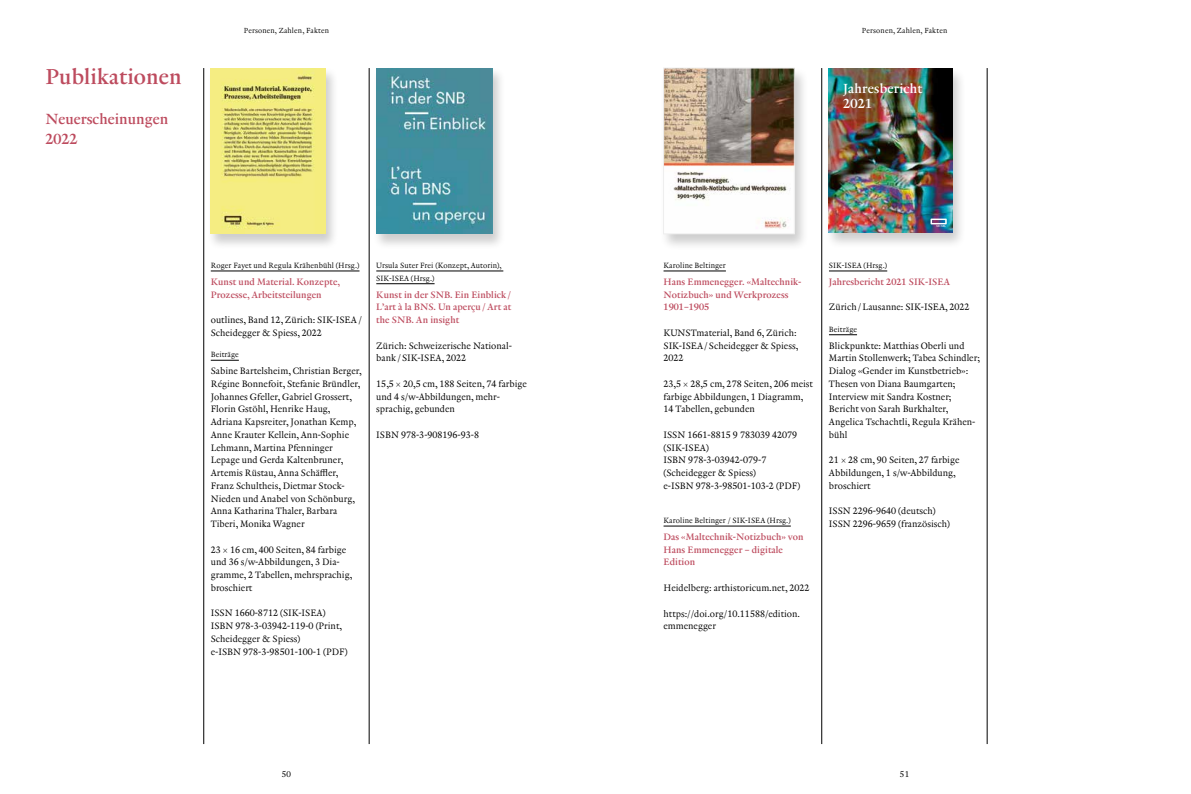
<style>
.page{position:relative;width:1191px;height:794px;background:#fff}
.page>*{position:absolute;margin:0;border:0;box-sizing:border-box;transform-origin:0 0}
.t1{font:22px "Renard No 1";letter-spacing:.01em;color:#bd4b5e}
.t2{font:15px/20px "Renard No 1";letter-spacing:.005em;color:#bd4b5e}
.t3{font:13.4px/14.9px "Renard No 1";letter-spacing:.02em;color:#fff}
.t4{font:9.5px/12.7px "Renard No 3";color:#000}
.t5{font:9.5px/12.7px "Renard No 1";letter-spacing:.01em;color:#bd4b5e}
.t6{font:8.5px "Renard No 3";color:#000}
.t7{font:7.8px/12.7px "Renard No 3";letter-spacing:.01em;color:#000}
.t8{font:7.5px "Renard No 3";letter-spacing:.025em;color:#000}
</style>
<div class="page">
<hr style="left:821px;top:68px;width:1px;height:676px;background:#000">
<hr style="left:203px;top:68px;width:1px;height:676px;background:#000">
<hr style="left:369px;top:68px;width:1px;height:676px;background:#000">
<hr style="left:987px;top:68px;width:1px;height:676px;background:#000">
<hr style="left:211px;top:271px;width:148px;height:1px;background:#000">
<svg style="left:211px;top:360px;width:28px;height:1px"></svg>
<hr style="left:376px;top:271px;width:127px;height:1px;background:#000">
<hr style="left:376px;top:283px;width:58px;height:1px;background:#000">
<hr style="left:663px;top:271px;width:63px;height:1px;background:#000">
<hr style="left:663px;top:526px;width:128px;height:1px;background:#000">
<div style="left:207px;top:67px;width:132px;height:183px;background:#000;opacity:.2"></div>
<img style="left:211px;top:68px;width:115px;height:166px">
<div style="left:372px;top:67px;width:134px;height:182px;background:#000;opacity:.2"></div>
<img style="left:376px;top:68px;width:117px;height:166px">
<div style="left:659px;top:66px;width:149px;height:185px;background:#000;opacity:.2"></div>
<img style="left:665px;top:70px;width:127px;height:162px">
<div style="left:663px;top:68px;width:131px;height:166px;border:1px solid #eee"></div>
<div style="left:824px;top:67px;width:142px;height:182px;background:#000;opacity:.2"></div>
<img style="left:829px;top:68px;width:123px;height:164px">
<svg style="left:930px;top:219px;width:16px;height:8px"></svg>
<hr style="left:829px;top:271px;width:58px;height:1px;background:#000">
<svg style="left:829px;top:334px;width:28px;height:1px"></svg>
<h1 class="t1" style="left:45px;top:64px;width:138px">Publikationen</h1>
<h2 class="t2" style="left:45px;top:110px;width:124px">Neuerscheinungen<br>2022</h2>
<p class="t8" style="left:244px;top:26px;width:87px">Personen, Zahlen, Fakten</p>
<p class="t8" style="left:862px;top:26px;width:87px">Personen, Zahlen, Fakten</p>
<h3 class="t3" style="left:843px;top:81px;width:81px">Jahresbericht<br>2021</h3>
<p class="t7" style="left:211px;top:259px;width:150px">Roger Fayet und Regula Krähenbühl (Hrsg.)</p>
<p class="t5" style="left:211px;top:276px;width:131px">Kunst und Material. Konzepte,<br>Prozesse, Arbeitsteilungen</p>
<p class="t4" style="left:211px;top:314px;width:153px">outlines, Band 12, Zürich: SIK-ISEA /<br>Scheidegger &amp; Spiess, 2022</p>
<p class="t7" style="left:211px;top:349px;width:30px">Beiträge</p>
<p class="t4" style="left:211px;top:365px;width:152px">Sabine Bartelsheim, Christian Berger, Régine Bonnefoit, Stefanie Bründler, Johannes Gfeller, Gabriel Grossert, Florin Gstöhl, Henrike Haug, Adriana Kapsreiter, Jonathan Kemp, Anne Krauter Kellein, Ann-Sophie Lehmann, Martina Pfenninger Lepage und Gerda Kaltenbruner, Artemis Rüstau, Anna Schäffler, Franz Schultheis, Dietmar Stock-Nieden und Anabel von Schönburg, Anna Katharina Thaler, Barbara Tiberi, Monika Wagner</p>
<p class="t4" style="left:211px;top:543px;width:143px">23 × 16 cm, 400 Seiten, 84 farbige und 36 s/w-Abbildungen, 3 Dia&shy;gramme, 2 Tabellen, mehrsprachig, broschiert</p>
<p class="t4" style="left:211px;top:607px;width:138px">ISSN 1660-8712 (SIK-ISEA)<br>ISBN 978-3-03942-119-0 (Print,<br>Scheidegger &amp; Spiess)<br>e-ISBN 978-3-98501-100-1 (PDF)</p>
<p class="t7" style="left:376px;top:259px;width:127px">Ursula Suter Frei (Konzept, Autorin),<br>SIK-ISEA (Hrsg.)</p>
<p class="t5" style="left:376px;top:288px;width:136px;text-align:justify">Kunst in der SNB. Ein Einblick / L’art à la BNS. Un aperçu /Art at the SNB. An insight</p>
<p class="t4" style="left:376px;top:339px;width:137px">Zürich: Schweizerische National&shy;bank/SIK-ISEA, 2022</p>
<p class="t4" style="left:376px;top:378px;width:152px">15,5 × 20,5 cm, 188 Seiten, 74 farbige und 4 s/w-Abbildungen, mehr&shy;sprachig, gebunden</p>
<p class="t4" style="left:376px;top:429px;width:104px">ISBN 978-3-908196-93-8</p>
<p class="t7" style="left:663px;top:259px;width:64px">Karoline Beltinger</p>
<p class="t5" style="left:663px;top:276px;width:139px">Hans Emmenegger. «Maltechnik-<br>Notizbuch» und Werkprozess<br>1901–1905</p>
<p class="t4" style="left:663px;top:327px;width:136px">KUNSTmaterial, Band 6, Zürich:<br>SIK-ISEA/Scheidegger &amp; Spiess,<br>2022</p>
<p class="t4" style="left:663px;top:378px;width:151px">23,5 × 28,5 cm, 278 Seiten, 206 meist farbige Abbildungen, 1 Diagramm,<br>14 Tabellen, gebunden</p>
<p class="t4" style="left:663px;top:429px;width:138px">ISSN 1661-8815 9 783039 42079 (SIK-ISEA)<br>ISBN 978-3-03942-079-7 (Scheidegger &amp; Spiess)<br>e-ISBN 978-3-98501-103-2 (PDF)</p>
<p class="t7" style="left:663px;top:514px;width:129px">Karoline Beltinger / SIK-ISEA (Hrsg.)</p>
<p class="t5" style="left:663px;top:531px;width:141px">Das «Maltechnik-Notizbuch» von<br>Hans Emmenegger – digitale<br>Edition</p>
<p class="t4" style="left:663px;top:582px;width:147px">Heidelberg: arthistoricum.net, 2022</p>
<p class="t4" style="left:663px;top:607px;width:138px">https://doi.org/10.11588/edition. emmenegger</p>
<p class="t7" style="left:829px;top:259px;width:60px">SIK-ISEA (Hrsg.)</p>
<p class="t5" style="left:829px;top:276px;width:123px">Jahresbericht 2021 SIK-ISEA</p>
<p class="t4" style="left:829px;top:301px;width:142px">Zürich/Lausanne: SIK-ISEA, 2022</p>
<p class="t7" style="left:829px;top:323px;width:30px">Beiträge</p>
<p class="t4" style="left:829px;top:339px;width:152px">Blickpunkte: Matthias Oberli und<br>Martin Stollenwerk; Tabea Schindler;<br>Dialog «Gender im Kunstbetrieb»:<br>Thesen von Diana Baumgarten;<br>Interview mit Sandra Kostner;<br>Bericht von Sarah Burkhalter,<br>Angelica Tschachtli, Regula Krähen&shy;bühl</p>
<p class="t4" style="left:829px;top:454px;width:132px">21 × 28 cm, 90 Seiten, 27 farbige<br>Abbildungen, 1 s/w-Abbildung, broschiert</p>
<p class="t4" style="left:829px;top:505px;width:123px">ISSN 2296-9640 (deutsch)<br>ISSN 2296-9659 (französisch)</p>
<p class="t6" style="left:282px;top:769px;width:11px">50</p>
<p class="t6" style="left:900px;top:769px;width:11px">51</p>
</div>
